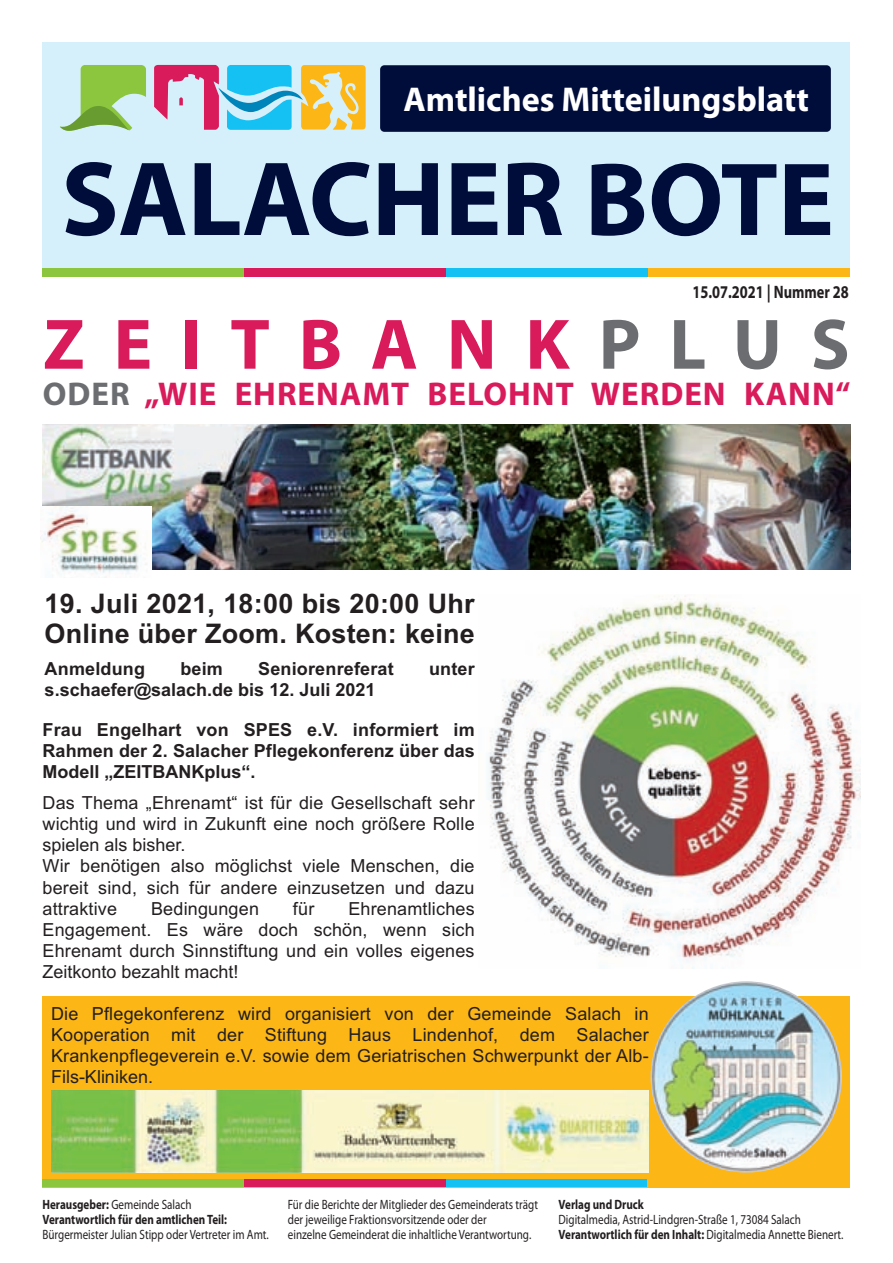
<style>
.page{position:relative;width:893px;height:1263px;background:#fff}
.page>*{position:absolute;margin:0;border:0;box-sizing:border-box;transform-origin:0 0}
.t1{font:700 106.5px "Myriad Pro";letter-spacing:-.005em;color:#000c3a}
.t2{font:700 72px "Myriad Pro";letter-spacing:.4em;color:#d91a5b}
.t3{font:700 34.5px "Myriad Pro";color:#fff}
.t4{font:700 33px "Myriad Pro";letter-spacing:.03em;color:#d91a5b}
.t5{font:700 27px/30px "Arial";letter-spacing:.01em;color:#231f20}
.t6{font:18px/21px "Arial";letter-spacing:.01em;color:#231f20;text-align:justify}
.t7{font:700 18px/21px "Arial";letter-spacing:.005em;color:#231f20;text-align:justify}
.t8{font:700 18px "Myriad Pro";color:#231f20;scale:.8 1}
.t9{font:13.5px/15px "Myriad Pro";color:#231f20;scale:.82 1}
.s1{font-size:105px}
.s2{color:#6c6d70}
.s3{font-weight:700}
</style>
<div class="page">
<div style="left:43px;top:996px;width:807px;height:191px;background:#fcb615"></div>
<img style="left:43px;top:424px;width:807px;height:146px">
<img style="left:41px;top:507px;width:111px;height:70px">
<img style="left:489px;top:595px;width:371px;height:373px">
<img style="left:651px;top:981px;width:191px;height:191px;border-radius:50%">
<img style="left:51px;top:1090px;width:598px;height:82px">
<div style="left:42px;top:43px;width:808px;height:233px;background:#d6f0fb"></div>
<div style="left:42px;top:1179px;width:203px;height:8px;background:#8bc63e"></div>
<div style="left:244px;top:1179px;width:203px;height:8px;background:#d91a5b"></div>
<div style="left:447px;top:1179px;width:202px;height:8px;background:#15c0f2"></div>
<div style="left:648px;top:1179px;width:202px;height:8px;background:#fcb615"></div>
<div style="left:42px;top:268px;width:202px;height:8px;background:#8bc63e"></div>
<div style="left:244px;top:268px;width:202px;height:8px;background:#d91a5b"></div>
<div style="left:446px;top:268px;width:202px;height:8px;background:#15c0f2"></div>
<div style="left:648px;top:268px;width:202px;height:8px;background:#fcb615"></div>
<div style="left:380px;top:65px;width:451px;height:67px;background:#000c3a;border-radius:4px"></div>
<svg style="left:60px;top:65px;width:86px;height:66px"></svg>
<svg style="left:154px;top:65px;width:212px;height:65px"></svg>
<p class="t3" style="left:404px;top:86px;width:407px">Amtliches Mitteilungsblatt</p>
<p class="t1" style="left:61px;top:159px;width:774px">SALACHER <span class="s1">BOTE</span></p>
<p class="t8" style="left:692px;top:285px;width:197px">15.07.2021 | Nummer 28</p>
<p class="t2" style="left:43px;top:317px;width:808px">ZEITBANK<span class="s2">PLUS</span></p>
<p class="t4" style="left:43px;top:381px;width:809px"><span class="s2">ODER</span> „WIE EHRENAMT BELOHNT WERDEN KANN“</p>
<p class="t5" style="left:45px;top:589px;width:432px">19. Juli 2021, 18:00 bis 20:00 Uhr<br>Online über Zoom. Kosten: keine</p>
<p class="t7" style="left:45px;top:658px;width:102px">Anmeldung</p>
<p class="t7" style="left:180px;top:658px;width:44px">beim</p>
<p class="t7" style="left:258px;top:658px;width:137px">Seniorenreferat</p>
<p class="t7" style="left:429px;top:658px;width:47px">unter</p>
<p class="t7" style="left:45px;top:679px;width:332px">s.schaefer@salach.de bis 12. Juli 2021</p>
<p class="t7" style="left:43px;top:719px;width:434px">Frau Engelhart von SPES e.V. informiert im Rahmen der 2. Salacher Pflegekonferenz über das Modell „ZEITBANKplus“.</p>
<p class="t6" style="left:43px;top:793px;width:434px;text-align:left">Das Thema „Ehrenamt“ ist für die Gesellschaft sehr wichtig und wird in Zukunft eine noch größere Rolle spielen als bisher.<br>Wir benötigen also möglichst viele Menschen, die bereit sind, sich für andere einzusetzen und dazu attraktive</p>
<p class="t6" style="left:151px;top:898px;width:109px">Bedingungen</p>
<p class="t6" style="left:293px;top:898px;width:23px">für</p>
<p class="t6" style="left:43px;top:898px;width:434px;text-indent:306px">Ehrenamtliches Engagement. Es wäre doch schön, wenn sich Ehrenamt durch Sinnstiftung und ein volles eigenes Zeitkonto bezahlt macht!</p>
<p class="t6" style="left:51px;top:1003px;width:599px">Die Pflegekonferenz wird organisiert von der Gemeinde Salach in Kooperation mit der Stiftung Haus Lindenhof, dem Salacher Krankenpflegeverein e.V. sowie dem Geriatrischen Schwerpunkt der Alb-Fils-Kliniken.</p>
<p class="t9" style="left:43px;top:1198px;width:277px"><span class="s3">Herausgeber:</span> Gemeinde Salach<br><span class="s3">Verantwortlich für den amtlichen Teil:<br></span>Bürgermeister Julian Stipp oder Vertreter im Amt.</p>
<p class="t9" style="left:288px;top:1198px;width:307px">Für die Berichte der Mitglieder des Gemeinderats trägt der jeweilige Fraktionsvorsitzende oder der<br>einzelne Gemeinderat die inhaltliche Verantwortung.</p>
<p class="t9" style="left:559px;top:1198px;width:349px"><span class="s3">Verlag und Druck<br></span>Digitalmedia, Astrid-Lindgren-Straße 1, 73084 Salach<br><span class="s3">Verantwortlich für den Inhalt:</span> Digitalmedia Annette Bienert.</p>
</div>
